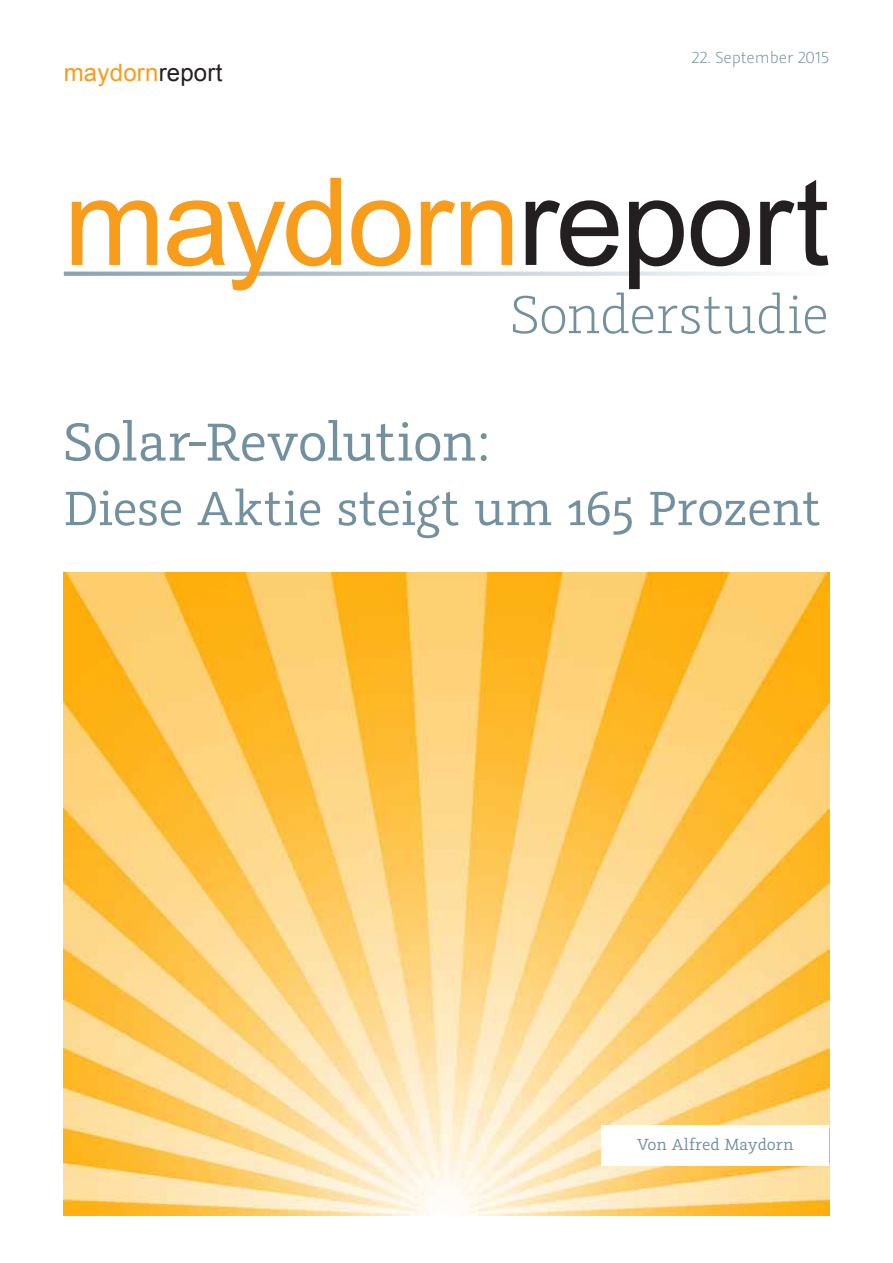
<style>
.page{position:relative;width:893px;height:1263px;background:#fff}
.page>*{position:absolute;margin:0;border:0;box-sizing:border-box;transform-origin:0 0}
.t1{font:121.65px "Arial";letter-spacing:-.02em;color:#f89c1c}
.t2{font:60px "Graublau Slab";letter-spacing:-.01em;color:#73909f}
.t3{font:300 60px "Graublau Slab";letter-spacing:-.015em;color:#73909f}
.t4{font:54px "Graublau Slab";letter-spacing:-.01em;color:#73909f}
.t5{font:24px "Arial";letter-spacing:.01em;color:#f89c1c}
.t6{font:300 18px "Graublau Sans";color:#73909f}
.t7{font:18px "Graublau Slab";letter-spacing:-.005em;color:#73909f}
.s1{color:#231f20}
</style>
<div class="page">
<img style="left:64px;top:573px;width:765px;height:642px">
<svg style="left:64px;top:272px;width:706px;height:4px;background:#c1ced5"></svg>
<div style="left:602px;top:1125px;width:227px;height:40px;background:#fff"></div>
<p class="t5" style="left:64px;top:57px;width:160px">maydorn<span class="s1">report</span></p>
<p class="t6" style="left:692px;top:47px;width:139px">22. September 2015</p>
<h1 class="t1" style="left:64px;top:143px;width:767px">maydorn<span class="s1">report</span></h1>
<p class="t3" style="left:511px;top:279px;width:320px">Sonderstudie</p>
<p class="t2" style="left:64px;top:406px;width:428px">Solar-Revolution:</p>
<p class="t4" style="left:64px;top:476px;width:758px">Diese Aktie steigt um 165 Prozent</p>
<p class="t7" style="left:637px;top:1133px;width:158px">Von Alfred Maydorn</p>
</div>
